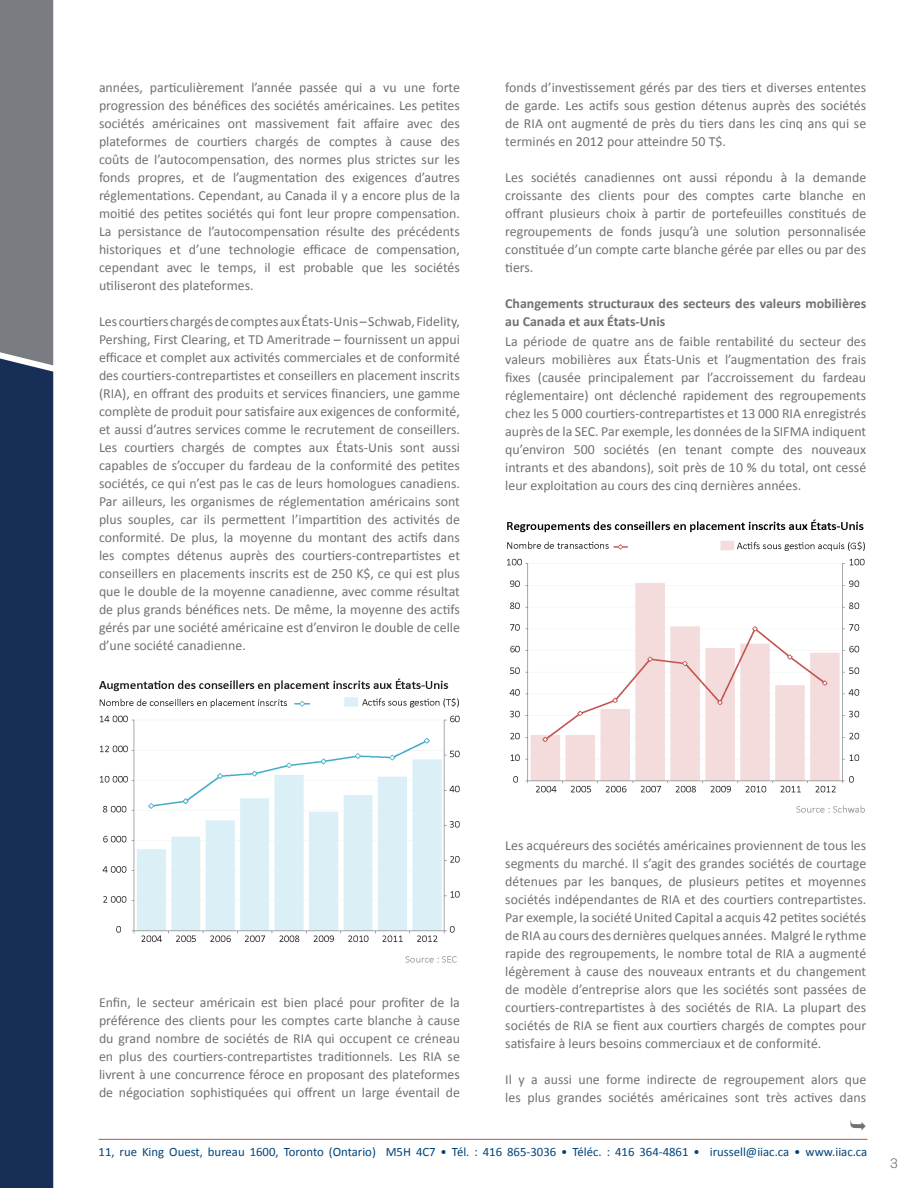
<style>
.page{position:relative;width:918px;height:1188px;background:#fff}
.page>*{position:absolute;margin:0;border:0;box-sizing:border-box;transform-origin:0 0}
.t1{font:13.8px/18px "Calibri";color:#717074;text-align:justify}
.t2{font:700 13.8px/18px "Calibri";color:#717074}
.t3{font:300 13.5px "Akzidenz Grotesk BQ";color:#717074}
.t4{font:12.75px "Calibri";color:#00447b}
</style>
<div class="page">
<hr style="left:99px;top:1139px;width:768px;height:1px;background:#bf4f4d">
<div style="left:0;top:365px;width:53px;height:823px;background:#172f57"></div>
<div style="left:0;top:0;width:53px;height:365px;background:#7b7c82"></div>
<img style="left:99px;top:678px;width:361px;height:285px">
<img style="left:507px;top:519px;width:358px;height:294px">
<p class="t1" style="left:99px;top:79px;width:362px">années, particulièrement l’année passée qui a vu une forte progression des bénéfices des sociétés américaines. Les petites sociétés américaines ont massivement fait affaire avec des plateformes de courtiers chargés de comptes à cause des coûts de l’autocompensation, des normes plus strictes sur les fonds propres, et de l’augmentation des exigences d’autres réglementations. Cependant, au Canada il y a encore plus de la moitié des petites sociétés qui font leur propre compensation.<br>La persistance de l’autocompensation résulte des précédents historiques et d’une technologie efficace de compensation, cependant avec le temps, il est probable que les sociétés utiliseront des plateformes.</p>
<p class="t1" style="left:99px;top:313px;width:363px">Les courtiers chargés de comptes aux États-Unis – Schwab, Fidelity, Pershing, First Clearing, et TD Ameritrade – fournissent un appui efficace et complet aux activités commerciales et de conformité des courtiers-contrepartistes et conseillers en placement inscrits (RIA), en offrant des produits et services financiers, une gamme complète de produit pour satisfaire aux exigences de conformité, et aussi d’autres services comme le recrutement de conseillers.<br>Les courtiers chargés de comptes aux États-Unis sont aussi capables de s’occuper du fardeau de la conformité des petites sociétés, ce qui n’est pas le cas de leurs homologues canadiens.<br>Par ailleurs, les organismes de réglementation américains sont plus souples, car ils permettent l’impartition des activités de conformité. De plus, la moyenne du montant des actifs dans les comptes détenus auprès des courtiers-contrepartistes et conseillers en placements inscrits est de 250 K$, ce qui est plus que le double de la moyenne canadienne, avec comme résultat de plus grands bénéfices nets. De même, la moyenne des actifs gérés par une société américaine est d’environ le double de celle d’une société canadienne.</p>
<p class="t1" style="left:505px;top:79px;width:362px">fonds d’investissement gérés par des tiers et diverses ententes de garde. Les actifs sous gestion détenus auprès des sociétés de RIA ont augmenté de près du tiers dans les cinq ans qui se terminés en 2012 pour atteindre 50 T$.</p>
<p class="t1" style="left:505px;top:169px;width:362px">Les sociétés canadiennes ont aussi répondu à la demande croissante des clients pour des comptes carte blanche en offrant plusieurs choix à partir de portefeuilles constitués de regroupements de fonds jusqu’à une solution personnalisée constituée d’un compte carte blanche gérée par elles ou par des tiers.</p>
<p class="t2" style="left:505px;top:295px;width:362px">Changements structuraux des secteurs des valeurs mobilières au Canada et aux États-Unis</p>
<p class="t1" style="left:505px;top:332px;width:363px">La période de quatre ans de faible rentabilité du secteur des valeurs mobilières aux États-Unis et l’augmentation des frais fixes (causée principalement par l’accroissement du fardeau réglementaire) ont déclenché rapidement des regroupements chez les 5 000 courtiers-contrepartistes et 13 000 RIA enregistrés auprès de la SEC. Par exemple, les données de la SIFMA indiquent qu’environ 500 sociétés (en tenant compte des nouveaux intrants et des abandons), soit près de 10 % du total, ont cessé leur exploitation au cours des cinq dernières années.</p>
<p class="t1" style="left:99px;top:994px;width:362px">Enfin, le secteur américain est bien placé pour profiter de la préférence des clients pour les comptes carte blanche à cause du grand nombre de sociétés de RIA qui occupent ce créneau en plus des courtiers-contrepartistes traditionnels. Les RIA se livrent à une concurrence féroce en proposant des plateformes de négociation sophistiquées qui offrent un large éventail de</p>
<p class="t1" style="left:505px;top:836px;width:362px">Les acquéreurs des sociétés américaines proviennent de tous les segments du marché. Il s’agit des grandes sociétés de courtage détenues par les banques, de plusieurs petites et moyennes sociétés indépendantes de RIA et des courtiers contrepartistes.<br>Par exemple, la société United Capital a acquis 42 petites sociétés de RIA au cours des dernières quelques années. Malgré le rythme rapide des regroupements, le nombre total de RIA a augmenté légèrement à cause des nouveaux entrants et du changement de modèle d’entreprise alors que les sociétés sont passées de courtiers-contrepartistes à des sociétés de RIA. La plupart des sociétés de RIA se fient aux courtiers chargés de comptes pour satisfaire à leurs besoins commerciaux et de conformité.</p>
<p class="t1" style="left:505px;top:1070px;width:362px">Il y a aussi une forme indirecte de regroupement alors que les plus grandes sociétés américaines sont très actives dans</p>
<p class="t4" style="left:99px;top:1144px;width:770px">11, rue King Ouest, bureau 1600, Toronto (Ontario) M5H 4C7 • Tél. : 416 865-3036 • Téléc. : 416 364-4861 • irussell@iiac.ca • www.iiac.ca</p>
<p class="t3" style="left:890px;top:1156px;width:9px">3</p>
</div>
